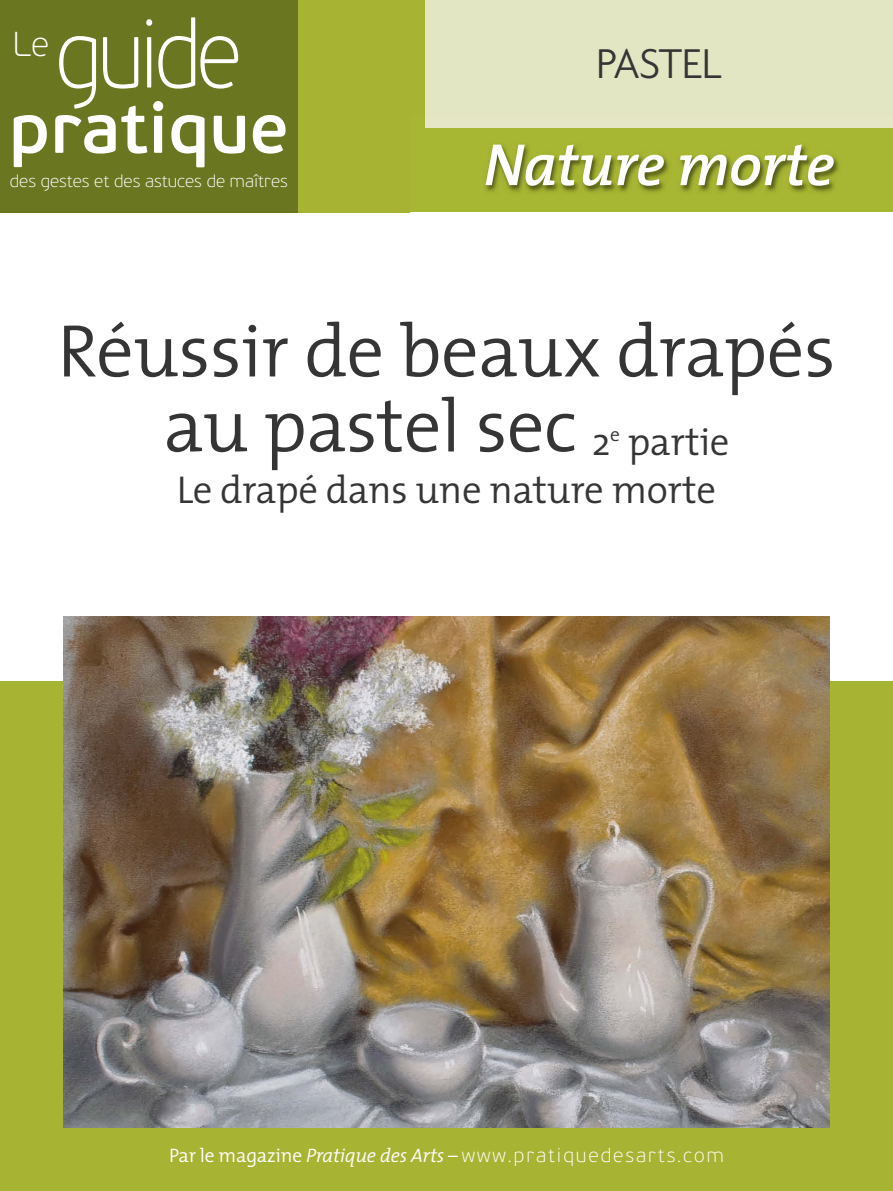
<style>
.page{position:relative;width:893px;height:1191px;background:#a7b433}
.page>*{position:absolute;margin:0;border:0;box-sizing:border-box;transform-origin:0 0}
.t1{font:100 96px "PF Beau Sans Pro";letter-spacing:-.05em;color:#fff;scale:.9 1}
.t2{font:300 75px/75px "The Mix";letter-spacing:-.01em;color:#353535;text-align:center}
.t3{font:600 70.5px "PF Beau Sans Pro";color:#fff}
.t4{font:italic 600 60px "The Mix";letter-spacing:-.01em;color:#fff}
.t5{font:300 45px "Agenda";letter-spacing:-.01em;color:#353535}
.t6{font:300 39px "The Mix";letter-spacing:-.01em;color:#353535}
.t7{font:100 34.5px "PF Beau Sans Pro";color:#fff}
.t8{font:100 19.5px "PF Beau Sans Pro";letter-spacing:.1em;color:#fff}
.t9{font:100 17.25px "PF Beau Sans Pro";color:#fff}
.s1{font-size:39px}
.s2{font-size:19.5px}
.s3{font-family:"The Mix";font-weight:300}
.s4{font-family:"The Mix";font-weight:300;font-style:italic}
</style>
<div class="page">
<div style="left:0;top:213px;width:893px;height:467px;background:#fff"></div>
<div style="left:425px;top:0;width:468px;height:116px;background:#e2e6c2"></div>
<div style="left:0;top:0;width:298px;height:213px;background:#6b7621"></div>
<img style="left:411px;top:116px;width:482px;height:97px">
<img style="left:64px;top:617px;width:765px;height:510px">
<h1 class="t1" style="left:55px;top:16px;width:209px">guide</h1>
<h3 class="t7" style="left:13px;top:30px;width:38px">Le</h3>
<h3 class="t3" style="left:9px;top:101px;width:281px">pratique</h3>
<p class="t9" style="left:10px;top:174px;width:279px">des gestes et des astuces de maîtres</p>
<h3 class="t5" style="left:596px;top:36px;width:127px">PASTEL</h3>
<h3 class="t4" style="left:484px;top:129px;width:353px">Nature morte</h3>
<h2 class="t2" style="left:57px;top:321px;width:780px">Réussir de beaux drapés au pastel sec <span class="s1">2</span><span class="s2">e</span> <span class="s1">partie</span></h2>
<h3 class="t6" style="left:177px;top:475px;width:541px">Le drapé dans une nature morte</h3>
<p class="t8" style="left:169px;top:1147px;width:556px"><span class="s3">Par le magazine</span> <span class="s4">Pratique des Arts –</span> www.pratiquedesarts.com</p>
</div>
